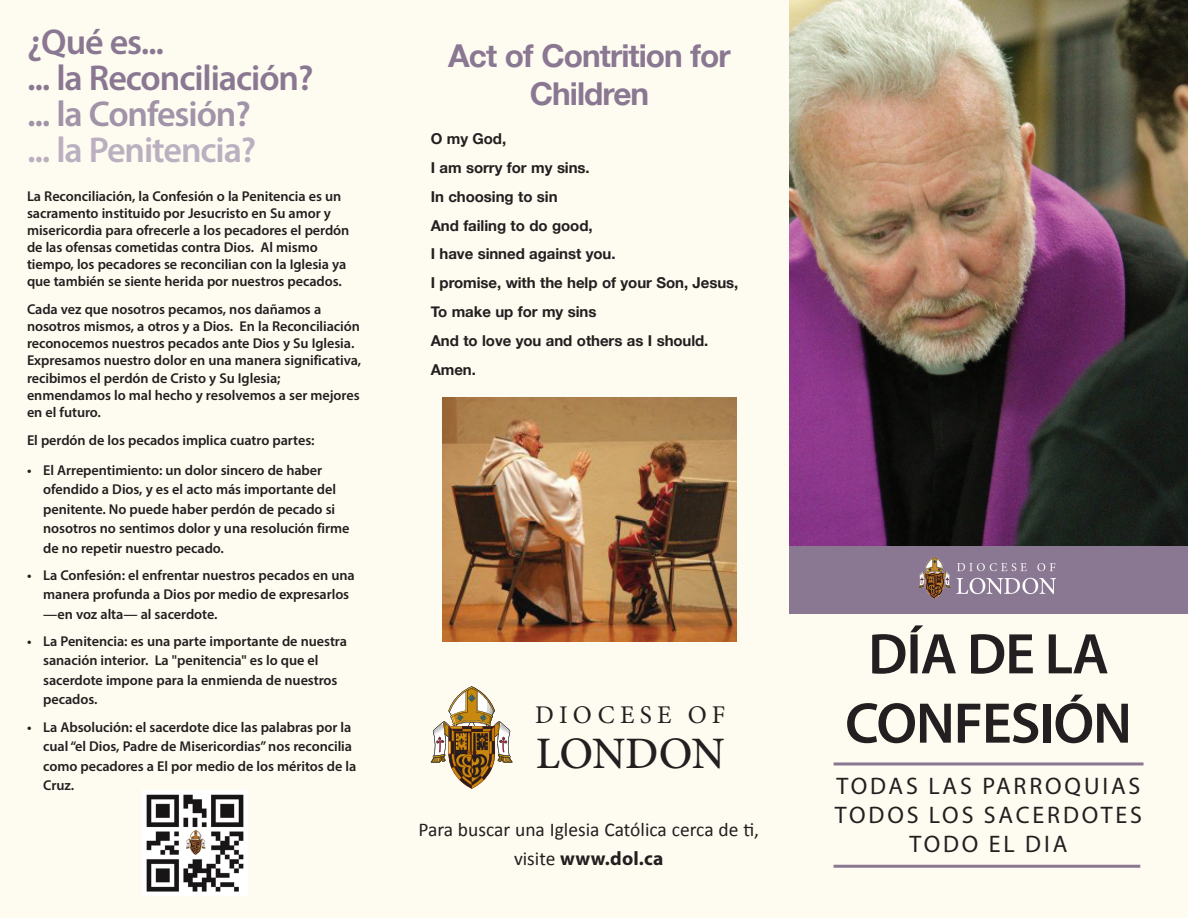
<style>
.page{position:relative;width:1188px;height:918px;background:#fefbf0}
.page>*{position:absolute;margin:0;border:0;box-sizing:border-box;transform-origin:0 0}
.t1{font:600 57.75px/69.3px "Myriad Pro";letter-spacing:-.02em;color:#231f20;text-align:center}
.t2{font:500 45px "Minion Pro";letter-spacing:-.015em;color:#231f20}
.t3{font:600 36px/36px "Myriad Pro";letter-spacing:-.03em;color:#8a7893}
.t4{font:600 36px "Myriad Pro";letter-spacing:-.03em;color:#bbb0c0}
.t5{font:600 36px "Myriad Pro";letter-spacing:-.03em;color:#a193a8}
.t6{font:700 31.5px/37.8px "Helvetica Neue";letter-spacing:-.03em;color:#8a7893;text-align:center}
.t7{font:25.5px "Minion Pro";letter-spacing:.2em;color:#231f20}
.t8{font:24px/28.8px "Myriad Pro";letter-spacing:.12em;color:#231f20;text-align:center}
.t9{font:19.5px "Calibri";color:#231f20}
.t10{font:700 19.5px "Myriad Pro";letter-spacing:.02em;color:#231f20}
.t11{font:700 15px/28.8px "Helvetica Neue";letter-spacing:-.005em;color:#231f20}
.t12{font:600 14.25px/19.5px "Myriad Pro";letter-spacing:-.005em;color:#231f20}
.s1{font-family:"Calibri";font-weight:400}
</style>
<div class="page">
<img style="left:431px;top:686px;width:82px;height:103px">
<img style="left:143px;top:791px;width:105px;height:105px">
<div style="left:789px;top:546px;width:399px;height:68px;background:#8a7893"></div>
<img style="left:443px;top:397px;width:293px;height:245px">
<img style="left:918px;top:556px;width:139px;height:43px">
<img style="left:789px;top:0;width:399px;height:545px">
<hr style="left:834px;top:762px;width:310px;height:3px;background:#8a7893">
<hr style="left:834px;top:865px;width:306px;height:3px;background:#8a7893">
<h3 class="t3" style="left:27px;top:23px;width:288px">¿Qué es...<br>... la Reconciliación?</h3>
<h3 class="t5" style="left:27px;top:91px;width:225px">... la Confesión?</h3>
<h3 class="t4" style="left:27px;top:127px;width:231px">... la Penitencia?</h3>
<p class="t12" style="left:27px;top:187px;width:324px;line-height:17.1px">La Reconciliación, la Confesión o la Penitencia es un sacramento instituido por Jesucristo en Su amor y misericordia para ofrecerle a los pecadores el perdón de las ofensas cometidas contra Dios. Al mismo tiempo, los pecadores se reconcilian con la Iglesia ya que también se siente herida por nuestros pecados.</p>
<p class="t12" style="left:27px;top:300px;width:336px;line-height:17.1px">Cada vez que nosotros pecamos, nos dañamos a nosotros mismos, a otros y a Dios. En la Reconciliación reconocemos nuestros pecados ante Dios y Su Iglesia.<br>Expresamos nuestro dolor en una manera significativa, recibimos el perdón de Cristo y Su Iglesia; enmendamos lo mal hecho y resolvemos a ser mejores en el futuro.</p>
<p class="t12" style="left:27px;top:430px;width:289px">El perdón de los pecados implica cuatro partes:</p>
<p class="t12" style="left:43px;top:460px;width:308px;text-indent:-16px">• El Arrepentimiento: un dolor sincero de haber ofendido a Dios, y es el acto más importante del penitente. No puede haber perdón de pecado si nosotros no sentimos dolor y una resolución firme de no repetir nuestro pecado.</p>
<p class="t12" style="left:43px;top:565px;width:313px;text-indent:-16px">• La Confesión: el enfrentar nuestros pecados en una manera profunda a Dios por medio de expresarlos —en voz alta— al sacerdote.</p>
<p class="t12" style="left:43px;top:631px;width:305px;text-indent:-16px">• La Penitencia: es una parte importante de nuestra sanación interior. La "penitencia" es lo que el sacerdote impone para la enmienda de nuestros pecados.</p>
<p class="t12" style="left:43px;top:717px;width:315px;text-indent:-16px">• La Absolución: el sacerdote dice las palabras por la cual “el Dios, Padre de Misericordias” nos reconcilia como pecadores a El por medio de los méritos de la Cruz.</p>
<h3 class="t6" style="left:448px;top:37px;width:284px">Act of Contrition for<br>Children</h3>
<p class="t11" style="left:431px;top:125px;width:309px">O my God,<br>I am sorry for my sins.<br>In choosing to sin<br>And failing to do good,<br>I have sinned against you.<br>I promise, with the help of your Son, Jesus,<br>To make up for my sins<br>And to love you and others as I should.<br>Amen.</p>
<h3 class="t7" style="left:535px;top:698px;width:192px">DIOCESE OF</h3>
<h2 class="t2" style="left:536px;top:724px;width:191px">LONDON</h2>
<h3 class="t9" style="left:418px;top:817px;width:342px">Para buscar una Iglesia Católica cerca de ti,</h3>
<h3 class="t10" style="left:514px;top:845px;width:151px"><span class="s1">visite</span> www.dol.ca</h3>
<h1 class="t1" style="left:845px;top:618px;width:280px">Día de la confesión</h1>
<h3 class="t8" style="left:835px;top:771px;width:309px">TODAS LAS PARROQUIAS<br>TODOS LOS SACERDOTES<br>TODO EL DIA</h3>
</div>
